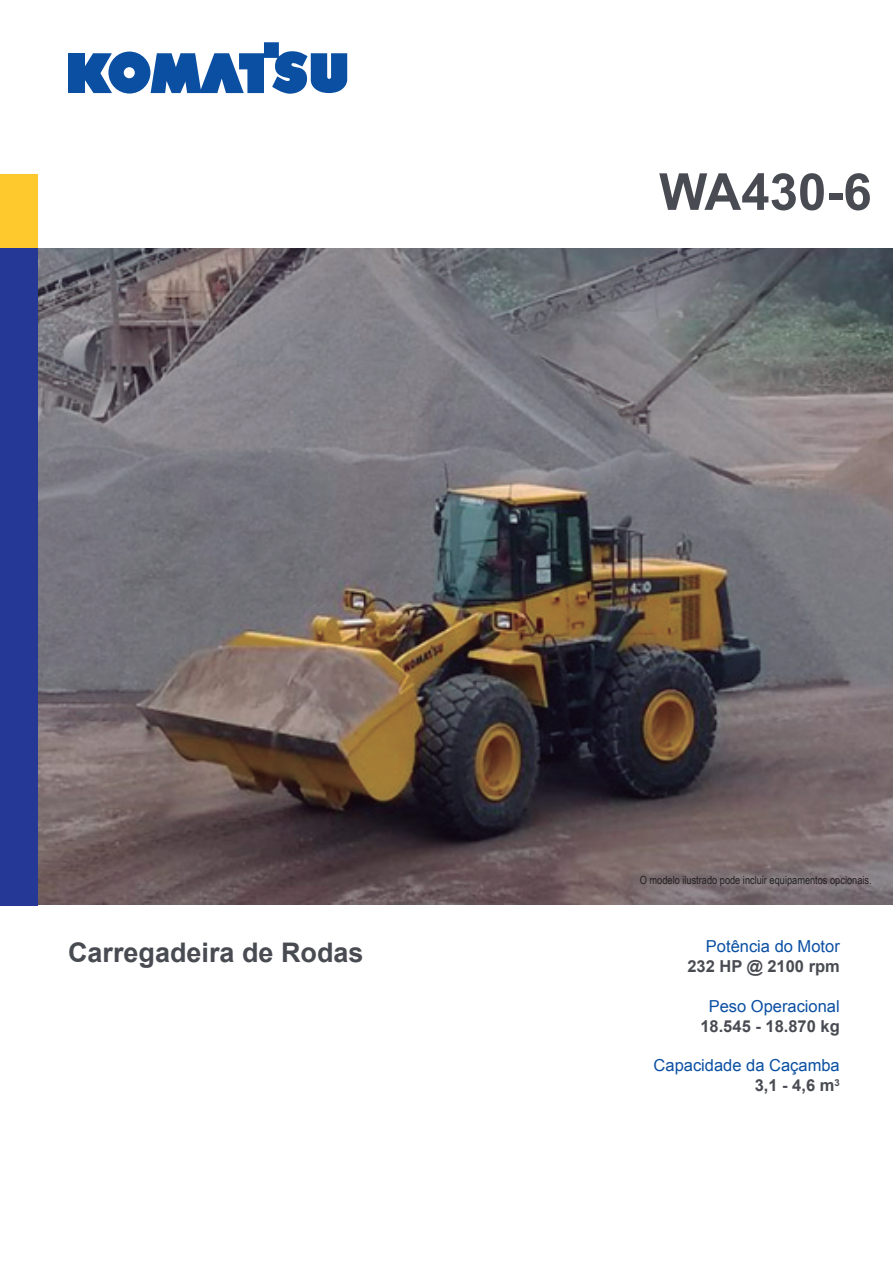
<style>
.page{position:relative;width:893px;height:1263px;background:#fff}
.page>*{position:absolute;margin:0;border:0;box-sizing:border-box;transform-origin:0 0}
.texto_azul_9_5{font:700 51px "Arial";color:#484b52}
.texto_azul_9_5-2{font:700 27px "Arial";color:#484b52}
.TEXT_9_5_BOLD_AZUL{font:16.5px "Arial";color:#0a4fa2}
.TEXT_9_5_BOLD_AZUL-2{font:700 16.5px "Arial";color:#484b52}
.TEXTO_7_5_CINZA{font:11.25px "Arial Narrow";color:#231f20}
</style>
<div class="page">
<img style="left:38px;top:248px;width:855px;height:656px">
<div style="left:68px;top:53px;width:16px;height:40px;background:#0a4fa2"></div>
<svg style="left:84px;top:42px;width:263px;height:52px"></svg>
<div style="left:0;top:175px;width:38px;height:73px;background:#fec92d"></div>
<div style="left:0;top:248px;width:38px;height:657px;background:#263895"></div>
<p class="texto_azul_9_5" style="left:659px;top:158px;width:214px">WA430-6</p>
<p class="TEXTO_7_5_CINZA" style="left:640px;top:872px;width:233px">O modelo ilustrado pode incluir equipamentos opcionais.</p>
<p class="texto_azul_9_5-2" style="left:68px;top:935px;width:297px">Carregadeira de Rodas</p>
<p class="TEXT_9_5_BOLD_AZUL" style="left:706px;top:936px;width:135px">Potência do Motor</p>
<p class="TEXT_9_5_BOLD_AZUL-2" style="left:687px;top:955px;width:154px">232 HP @ 2100 rpm</p>
<p class="TEXT_9_5_BOLD_AZUL" style="left:709px;top:995px;width:133px">Peso Operacional</p>
<p class="TEXT_9_5_BOLD_AZUL-2" style="left:700px;top:1015px;width:141px">18.545 - 18.870 kg</p>
<p class="TEXT_9_5_BOLD_AZUL" style="left:654px;top:1054px;width:188px">Capacidade da Caçamba</p>
<p class="TEXT_9_5_BOLD_AZUL-2" style="left:755px;top:1074px;width:87px">3,1 - 4,6 m<sup>3</sup></p>
</div>
